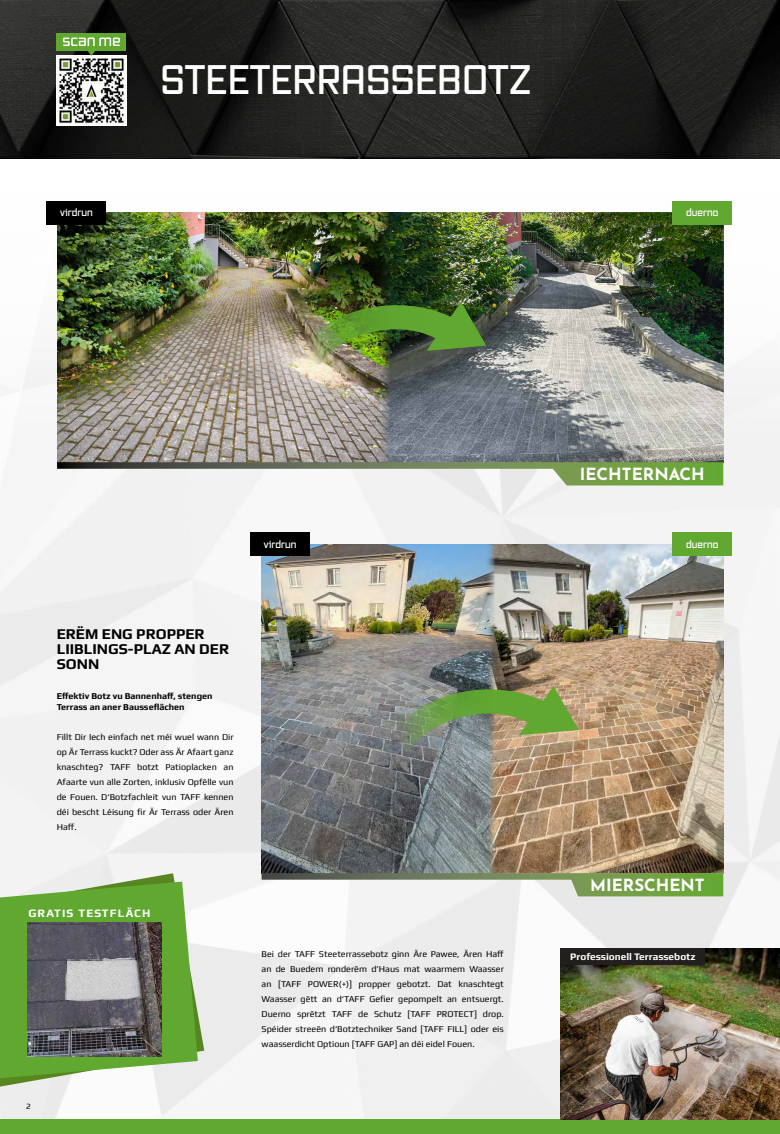
<style>
.page{position:relative;width:780px;height:1134px;background:#fff}
.page>*{position:absolute;margin:0;border:0;box-sizing:border-box;transform-origin:0 0}
.t1{font:600 40px "Vox";color:#fff}
.t2{font:100 16.8px "Josefin Sans";color:#fff}
.t3{font:700 15px/15px "Play";color:#000}
.t4{font:700 11.4px "Play";letter-spacing:.1em;color:#fff}
.t5{font:700 10px "Play";color:#fff}
.t6{font:600 9.8px "Vox";color:#fff}
.t7{font:9px/15px "Play";color:#000;text-align:justify}
.t8{font:700 9px/11px "Play";color:#000}
.t9{font:8px "Play";color:#000}
</style>
<div class="page">
<img style="left:0;top:0;width:780px;height:1120px">
<svg style="left:0;top:873px;width:204px;height:213px;fill:#ededed"></svg>
<svg style="left:0;top:881px;width:198px;height:197px;background:#7bb354"></svg>
<div style="left:0;top:1120px;width:780px;height:14px;background:#61a830"></div>
<img style="left:560px;top:949px;width:220px;height:171px">
<img style="left:57px;top:56px;width:69px;height:69px">
<div style="left:57px;top:33px;width:69px;height:18px;background:#61a830"></div>
<svg style="left:63px;top:38px;width:57px;height:18px"></svg>
<img style="left:261px;top:544px;width:224px;height:329px">
<img style="left:485px;top:544px;width:238px;height:329px">
<img style="left:388px;top:677px;width:190px;height:72px">
<div style="left:250px;top:533px;width:60px;height:23px;background:#000"></div>
<div style="left:672px;top:533px;width:60px;height:23px;background:#61a830"></div>
<svg style="left:261px;top:873px;width:462px;height:23px"></svg>
<img style="left:57px;top:212px;width:346px;height:250px">
<img style="left:377px;top:213px;width:346px;height:249px">
<img style="left:295px;top:293px;width:191px;height:72px">
<div style="left:47px;top:201px;width:59px;height:23px;background:#000"></div>
<div style="left:672px;top:201px;width:60px;height:23px;background:#61a830"></div>
<svg style="left:57px;top:462px;width:666px;height:23px"></svg>
<img style="left:27px;top:923px;width:134px;height:133px">
<div style="left:560px;top:949px;width:144px;height:16px;background:#241f1f"></div>
<h1 class="t1" style="left:160px;top:53px;width:372px">STEETERRASSEBOTZ</h1>
<p class="t6" style="left:60px;top:206px;width:34px">virdrun</p>
<p class="t6" style="left:686px;top:206px;width:34px">duerno</p>
<h2 class="t2" style="left:579px;top:462px;width:126px">IECHTERNACH</h2>
<p class="t6" style="left:264px;top:538px;width:34px">virdrun</p>
<p class="t6" style="left:686px;top:538px;width:34px">duerno</p>
<h3 class="t3" style="left:57px;top:626px;width:174px">ERËM ENG PROPPER<br>LIIBLINGS-PLAZ AN DER<br>SONN</h3>
<p class="t8" style="left:57px;top:690px;width:157px">Effektiv Botz vu Bannenhaff, stengen<br>Terrass an aner Bausseflächen</p>
<p class="t7" style="left:57px;top:729px;width:178px">Fillt Dir Iech einfach net méi wuel wann Dir op Är Terrass kuckt? Oder ass Är Afaart ganz knaschteg? TAFF botzt Patioplacken an Afaarte vun alle Zorten, inklusiv Opfëlle vun de Fouen. D‘Botzfachleit vun TAFF kennen déi bescht Léisung fir Är Terrass oder Ären Haff.</p>
<p class="t4" style="left:28px;top:906px;width:124px">GRATIS TESTFLÄCH</p>
<p class="t9" style="left:26px;top:1102px;width:6px">2</p>
<p class="t7" style="left:261px;top:946px;width:244px">Bei der TAFF Steeterrassebotz ginn Äre Pawee, Ären Haff an de Buedem ronderëm d’Haus mat waarmem Waasser an [TAFF POWER(+)] propper gebotzt. Dat knaschtegt Waasser gëtt an d‘TAFF Gefier gepompelt an entsuergt.<br>Duerno sprëtzt TAFF de Schutz [TAFF PROTECT] drop.<br>Spéider streeën d‘Botztechniker Sand [TAFF FILL] oder eis waasserdicht Optioun [TAFF GAP] an déi eidel Fouen.</p>
<h2 class="t2" style="left:590px;top:873px;width:116px">MIERSCHENT</h2>
<p class="t5" style="left:570px;top:951px;width:127px">Professionell Terrassebotz</p>
</div>
